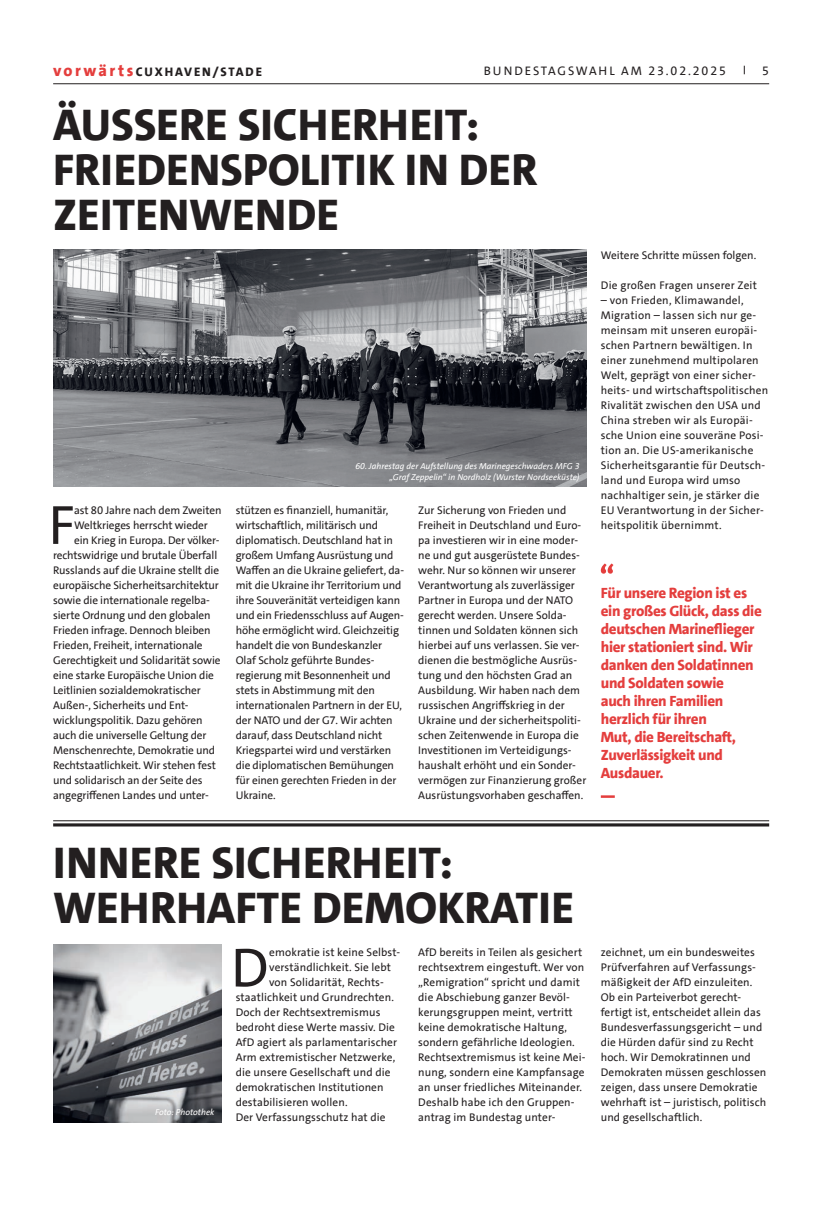
<style>
.page{position:relative;width:833px;height:1205px;background:#fff}
.page>*{position:absolute;margin:0;border:0;box-sizing:border-box;transform-origin:0 0}
.t1{font:55.75px "SPD The Sans";color:#231f20}
.t2{font:800 45px/45px "SPD The Sans Versal";color:#231f20}
.t3{font:800 15px/18px "SPD The Sans";letter-spacing:-.02em;color:#e43e3d}
.t4{font:12.5px "SPD The Sans";letter-spacing:.15em;color:#231f20}
.t5{font:800 12.5px "SPD The Sans";letter-spacing:.15em;color:#231f20}
.t6{font:11.25px/15px "SPD The Sans";color:#231f20}
.t7{font:11.25px/15px "SPD The Sans";letter-spacing:.02em;color:#231f20}
.t8{font:italic 8.75px/10.5px "SPD The Sans";color:#fff;text-align:right}
.s1{font-size:16.25px;color:#e43e3d}
</style>
<div class="page">
<img style="left:53px;top:249px;width:533px;height:238px">
<hr style="left:53px;top:820px;width:716px;height:1px;background:#231f20">
<hr style="left:53px;top:823px;width:716px;height:3px;background:#231f20">
<img style="left:53px;top:944px;width:168px;height:178px">
<hr style="left:601px;top:795px;width:14px;height:3px;background:#e43e3d">
<svg style="left:601px;top:563px;width:12px;height:11px"></svg>
<hr style="left:53px;top:83px;width:716px;height:1px;background:#231f20">
<p class="t5" style="left:53px;top:64px;width:210px"><span class="s1">vorwärts</span>CUXHAVEN/STADE</p>
<p class="t4" style="left:484px;top:62px;width:243px">BUNDESTAGSWAHL AM 23.02.2025</p>
<p class="t4" style="left:762px;top:62px;width:8px">5</p>
<h2 class="t2" style="left:53px;top:102px;width:486px">ÄUSSERE SICHERHEIT:<br>FRIEDENSPOLITIK IN DER<br>ZEITENWENDE</h2>
<h1 class="t1" style="left:48px;top:489px;width:28px">F</h1>
<p class="t6" style="left:74px;top:503px;width:149px">ast 80 Jahre nach dem Zweiten</p>
<p class="t6" style="left:74px;top:518px;width:135px">Weltkrieges herrscht wieder</p>
<p class="t6" style="left:74px;top:533px;width:147px">ein Krieg in Europa. Der völker-</p>
<p class="t6" style="left:53px;top:548px;width:166px">rechtswidrige und brutale Überfall</p>
<p class="t6" style="left:53px;top:563px;width:167px">Russlands auf die Ukraine stellt die</p>
<p class="t6" style="left:53px;top:578px;width:167px">europäische Sicherheitsarchitektur</p>
<p class="t6" style="left:53px;top:593px;width:158px">sowie die internationale regelba-</p>
<p class="t6" style="left:53px;top:608px;width:159px">sierte Ordnung und den globalen</p>
<p class="t6" style="left:53px;top:623px;width:159px">Frieden infrage. Dennoch bleiben</p>
<p class="t6" style="left:53px;top:638px;width:151px">Frieden, Freiheit, internationale</p>
<p class="t6" style="left:53px;top:653px;width:169px">Gerechtigkeit und Solidarität sowie</p>
<p class="t6" style="left:53px;top:668px;width:162px">eine starke Europäische Union die</p>
<p class="t6" style="left:53px;top:683px;width:149px">Leitlinien sozialdemokratischer</p>
<p class="t6" style="left:53px;top:698px;width:137px">Außen-, Sicherheits und Ent-</p>
<p class="t6" style="left:53px;top:713px;width:151px">wicklungspolitik. Dazu gehören</p>
<p class="t6" style="left:53px;top:728px;width:155px">auch die universelle Geltung der</p>
<p class="t6" style="left:53px;top:743px;width:163px">Menschenrechte, Demokratie und</p>
<p class="t6" style="left:53px;top:758px;width:164px">Rechtstaatlichkeit. Wir stehen fest</p>
<p class="t6" style="left:53px;top:773px;width:151px">und solidarisch an der Seite des</p>
<p class="t6" style="left:53px;top:787px;width:157px">angegriffenen Landes und unter-</p>
<p class="t8" style="left:355px;top:461px;width:226px">60. Jahrestag der Aufstellung des Marinegeschwaders MFG 3 „Graf Zeppelin“ in Nordholz (Wurster Nordseeküste)</p>
<p class="t6" style="left:236px;top:503px;width:170px">stützen es finanziell, humanitär, wirtschaftlich, militärisch und diplomatisch. Deutschland hat in großem Umfang Ausrüstung und<br>Waffen an die Ukraine geliefert, da&shy;mit die Ukraine ihr Territorium und ihre Souveränität verteidigen kann und ein Friedensschluss auf Augen&shy;höhe ermöglicht wird. Gleichzeitig handelt die von Bundeskanzler<br>Olaf Scholz geführte Bundes&shy;regierung mit Besonnenheit und stets in Abstimmung mit den internationalen Partnern in der EU, der NATO und der G7. Wir achten darauf, dass Deutschland nicht<br>Kriegspartei wird und verstärken die diplomatischen Bemühungen für einen gerechten Frieden in der<br>Ukraine.</p>
<p class="t6" style="left:418px;top:502px;width:170px">Zur Sicherung von Frieden und<br>Freiheit in Deutschland und Euro&shy;pa investieren wir in eine moder&shy;ne und gut ausgerüstete Bundes&shy;wehr. Nur so können wir unserer<br>Verantwortung als zuverlässiger<br>Partner in Europa und der NATO gerecht werden. Unsere Solda&shy;tinnen und Soldaten können sich hierbei auf uns verlassen. Sie ver&shy;dienen die bestmögliche Ausrüs&shy;tung und den höchsten Grad an<br>Ausbildung. Wir haben nach dem russischen Angriffskrieg in der<br>Ukraine und der sicherheitspoliti&shy;schen Zeitenwende in Europa die<br>Investitionen im Verteidigungs&shy;haushalt erhöht und ein Sonder&shy;vermögen zur Finanzierung großer<br>Ausrüstungsvorhaben geschaffen.</p>
<p class="t6" style="left:601px;top:247px;width:157px">Weitere Schritte müssen folgen.</p>
<p class="t7" style="left:601px;top:277px;width:158px">Die großen Fragen unserer Zeit</p>
<p class="t7" style="left:601px;top:292px;width:169px">– von Frieden, Klimawandel,<br>Migration – lassen sich nur ge&shy;meinsam mit unseren europäi&shy;schen Partnern bewältigen. In einer zunehmend multipolaren<br>Welt, geprägt von einer sicher&shy;heits- und wirtschaftspolitischen<br>Rivalität zwischen den USA und<br>China streben wir als Europäi&shy;sche Union eine souveräne Posi&shy;tion an. Die US-amerikanische<br>Sicherheitsgarantie für Deutsch&shy;land und Europa wird umso nachhaltiger sein, je stärker die<br>EU Verantwortung in der Sicher&shy;heitspolitik übernimmt.</p>
<p class="t3" style="left:601px;top:584px;width:162px">Für unsere Region ist es ein großes Glück, dass die deutschen Marineflieger hier stationiert sind. Wir danken den Soldatinnen und Soldaten sowie<br>auch ihren Familien herzlich für ihren<br>Mut, die Bereitschaft,<br>Zuverlässigkeit und<br>Ausdauer.</p>
<h2 class="t2" style="left:53px;top:840px;width:523px">INNERE SICHERHEIT:<br>WEHRHAFTE DEMOKRATIE</h2>
<p class="t8" style="left:155px;top:1107px;width:61px">Foto: Photothek</p>
<h1 class="t1" style="left:231px;top:932px;width:39px">D</h1>
<p class="t6" style="left:269px;top:945px;width:132px">emokratie ist keine Selbst-</p>
<p class="t6" style="left:269px;top:960px;width:123px">verständlichkeit. Sie lebt</p>
<p class="t6" style="left:269px;top:975px;width:116px">von Solidarität, Rechts-</p>
<p class="t6" style="left:236px;top:990px;width:160px">staatlichkeit und Grundrechten.</p>
<p class="t6" style="left:236px;top:1005px;width:146px">Doch der Rechtsextremismus</p>
<p class="t6" style="left:236px;top:1020px;width:161px">bedroht diese Werte massiv. Die</p>
<p class="t6" style="left:236px;top:1035px;width:163px">AfD agiert als parlamentarischer</p>
<p class="t6" style="left:236px;top:1050px;width:161px">Arm extremistischer Netzwerke,</p>
<p class="t6" style="left:236px;top:1065px;width:156px">die unsere Gesellschaft und die</p>
<p class="t6" style="left:236px;top:1080px;width:149px">demokratischen Institutionen</p>
<p class="t6" style="left:236px;top:1095px;width:113px">destabilisieren wollen.</p>
<p class="t6" style="left:236px;top:1110px;width:151px">Der Verfassungsschutz hat die</p>
<p class="t6" style="left:418px;top:945px;width:169px">AfD bereits in Teilen als gesichert rechtsextrem eingestuft. Wer von „Remigration“ spricht und damit die Abschiebung ganzer Bevöl&shy;kerungsgruppen meint, vertritt keine demokratische Haltung, sondern gefährliche Ideologien.<br>Rechtsextremismus ist keine Mei&shy;nung, sondern eine Kampfansage an unser friedliches Miteinander.<br>Deshalb habe ich den Gruppen&shy;antrag im Bundestag unter-</p>
<p class="t6" style="left:601px;top:945px;width:167px">zeichnet, um ein bundesweites<br>Prüfverfahren auf Verfassungs&shy;mäßigkeit der AfD einzuleiten.<br>Ob ein Parteiverbot gerecht&shy;fertigt ist, entscheidet allein das<br>Bundesverfassungsgericht – und die Hürden dafür sind zu Recht hoch. Wir Demokratinnen und<br>Demokraten müssen geschlossen zeigen, dass unsere Demokratie wehrhaft ist – juristisch, politisch und gesellschaftlich.</p>
</div>
